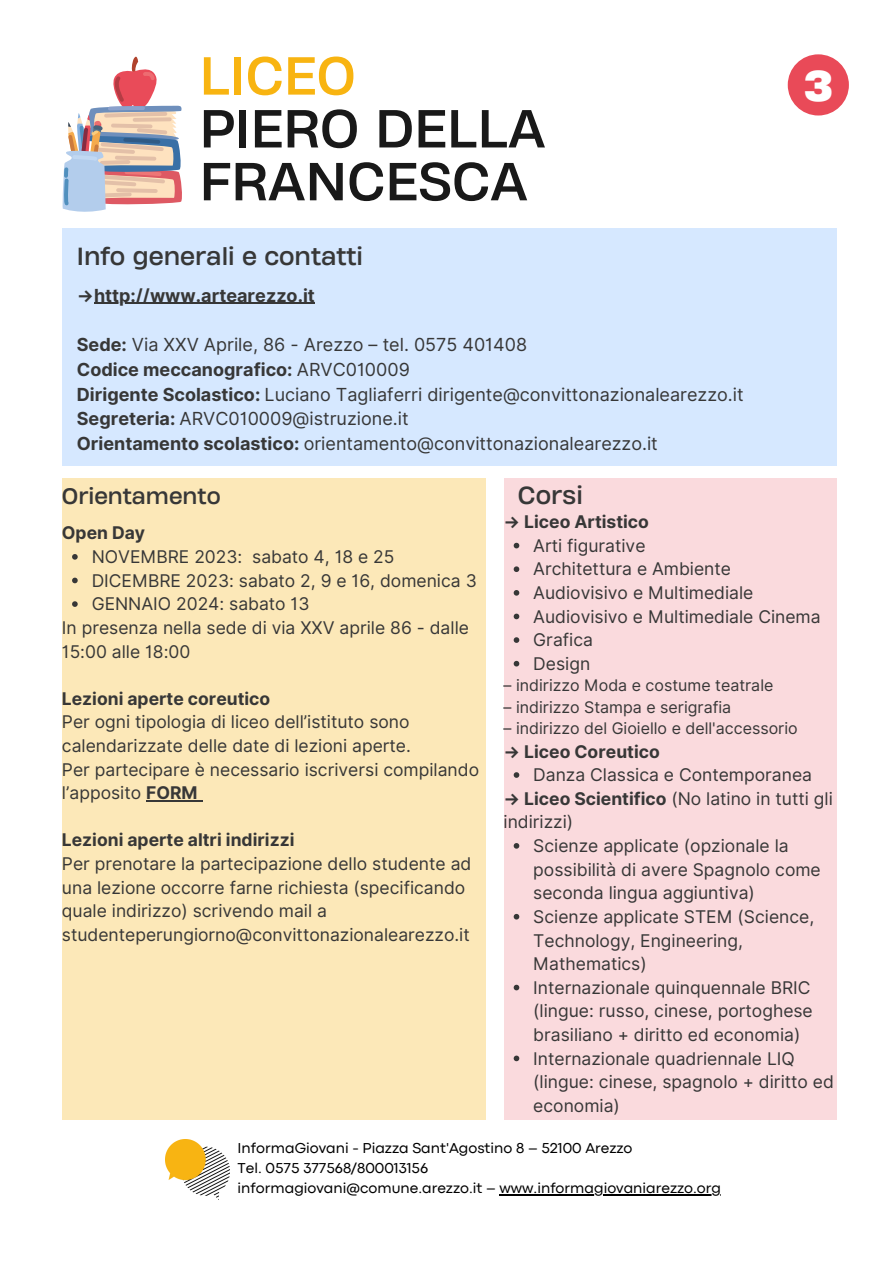
<style>
.page{position:relative;width:893px;height:1264px;background:#fff}
.page>*{position:absolute;margin:0;border:0;box-sizing:border-box;transform-origin:0 0}
.t1{font:50.25px/52.8px "Heading Now 74";color:#191919}
.t2{font:50.25px "Heading Now 74";color:#f8b411}
.t3{font:700 40.5px "Heading Now 76";color:#fff}
.t4{font:23.25px "Heading Now 74";color:#373737}
.t5{font:21.15px "Heading Now 74";color:#373737}
.t6{font:18px "Inter";color:#373737}
.t7{font:700 18px "Inter";color:#373737}
.t8{font:17.55px/23.5px "Inter";color:#373737}
.t9{font:700 17.55px "Inter";color:#373737}
.t10{font:16.05px "Inter";color:#373737}
.t11{font:15px "Codec Pro";color:#000}
.s1{font-weight:700}
.s2{font-weight:400}
</style>
<div class="page">
<div style="left:62px;top:478px;width:423px;height:642px;background:#fce8b8"></div>
<div style="left:503px;top:478px;width:333px;height:642px;background:#fadadd"></div>
<div style="left:62px;top:228px;width:774px;height:238px;background:#d6e8ff"></div>
<img style="left:165px;top:1139px;width:64px;height:59px">
<svg style="left:62px;top:56px;width:120px;height:156px"></svg>
<svg style="left:72px;top:554px;width:6px;height:5px"></svg>
<svg style="left:72px;top:577px;width:6px;height:6px"></svg>
<svg style="left:72px;top:601px;width:6px;height:6px"></svg>
<hr style="left:146px;top:800px;width:52px;height:1px;background:#373737">
<svg style="left:513px;top:543px;width:6px;height:5px"></svg>
<svg style="left:513px;top:566px;width:6px;height:6px"></svg>
<svg style="left:513px;top:590px;width:6px;height:5px"></svg>
<svg style="left:513px;top:613px;width:6px;height:6px"></svg>
<svg style="left:513px;top:637px;width:6px;height:6px"></svg>
<svg style="left:513px;top:661px;width:6px;height:5px"></svg>
<svg style="left:513px;top:772px;width:6px;height:5px"></svg>
<svg style="left:513px;top:843px;width:6px;height:5px"></svg>
<svg style="left:513px;top:913px;width:6px;height:6px"></svg>
<svg style="left:513px;top:984px;width:6px;height:6px"></svg>
<svg style="left:513px;top:1055px;width:6px;height:6px"></svg>
<hr style="left:94px;top:303px;width:221px;height:1px;background:#373737">
<hr style="left:499px;top:1194px;width:222px;height:1px;background:#000">
<div style="left:787px;top:54px;width:61px;height:61px;background:#e94a58;border-radius:50%"></div>
<p class="t2" style="left:199px;top:42px;width:158px">LICEO</p>
<p class="t1" style="left:199px;top:101px;width:347px">PIERO DELLA<br>FRANCESCA</p>
<p class="t4" style="left:77px;top:241px;width:288px">Info generali e contatti</p>
<p class="t7" style="left:77px;top:284px;width:239px">→http://www.artearezzo.it</p>
<p class="t6" style="left:77px;top:334px;width:452px"><span class="s1">Sede:</span> Via XXV Aprile, 86 - Arezzo – tel. 0575 401408</p>
<p class="t7" style="left:77px;top:358px;width:334px">Codice meccanografico: <span class="s2">ARVC010009</span></p>
<p class="t6" style="left:77px;top:383px;width:668px"><span class="s1">Dirigente Scolastico:</span> Luciano Tagliaferri dirigente@convittonazionalearezzo.it</p>
<p class="t6" style="left:77px;top:408px;width:333px"><span class="s1">Segreteria:</span> ARVC010009@istruzione.it</p>
<p class="t6" style="left:77px;top:433px;width:582px"><span class="s1">Orientamento scolastico:</span> orientamento@convittonazionalearezzo.it</p>
<p class="t5" style="left:62px;top:482px;width:160px">Orientamento</p>
<p class="t4" style="left:518px;top:480px;width:66px">Corsi</p>
<p class="t3" style="left:804px;top:58px;width:30px">3</p>
<p class="t9" style="left:62px;top:522px;width:85px">Open Day</p>
<p class="t8" style="left:92px;top:545px;width:304px">NOVEMBRE 2023: sabato 4, 18 e 25</p>
<p class="t8" style="left:92px;top:568px;width:386px">DICEMBRE 2023: sabato 2, 9 e 16, domenica 3</p>
<p class="t8" style="left:92px;top:592px;width:219px">GENNAIO 2024: sabato 13</p>
<p class="t8" style="left:62px;top:615px;width:408px">In presenza nella sede di via XXV aprile 86 - dalle<br>15:00 alle 18:00</p>
<p class="t9" style="left:62px;top:688px;width:210px">Lezioni aperte coreutico</p>
<p class="t8" style="left:62px;top:710px;width:350px">Per ogni tipologia di liceo dell’istituto sono calendarizzate delle date di lezioni aperte.</p>
<p class="t8" style="left:62px;top:757px;width:418px">Per partecipare è necessario iscriversi compilando l’apposito <span class="s1">FORM</span></p>
<p class="t9" style="left:62px;top:829px;width:234px">Lezioni aperte altri indirizzi</p>
<p class="t8" style="left:62px;top:851px;width:411px">Per prenotare la partecipazione dello studente ad una lezione occorre farne richiesta (specificando quale indirizzo) scrivendo mail a studenteperungiorno@convittonazionalearezzo.it</p>
<p class="t9" style="left:503px;top:511px;width:147px">→ Liceo Artistico</p>
<p class="t8" style="left:533px;top:533px;width:114px">Arti figurative</p>
<p class="t8" style="left:533px;top:557px;width:199px">Architettura e Ambiente</p>
<p class="t8" style="left:533px;top:581px;width:221px">Audiovisivo e Multimediale</p>
<p class="t8" style="left:533px;top:604px;width:289px">Audiovisivo e Multimediale Cinema</p>
<p class="t8" style="left:533px;top:628px;width:61px">Grafica</p>
<p class="t8" style="left:533px;top:651px;width:58px">Design</p>
<p class="t10" style="left:503px;top:675px;width:271px">– indirizzo Moda e costume teatrale</p>
<p class="t10" style="left:503px;top:697px;width:229px">– indirizzo Stampa e serigrafia</p>
<p class="t9" style="left:503px;top:740px;width:158px">→ Liceo Coreutico</p>
<p class="t8" style="left:503px;top:786px;width:331px"><span class="s1">→ Liceo Scientifico</span> (No latino in tutti gli indirizzi)</p>
<p class="t10" style="left:503px;top:718px;width:296px">– indirizzo del Gioiello e dell'accessorio</p>
<p class="t8" style="left:533px;top:763px;width:280px">Danza Classica e Contemporanea</p>
<p class="t8" style="left:533px;top:833px;width:289px">Scienze applicate (opzionale la possibilità di avere Spagnolo come seconda lingua aggiuntiva)</p>
<p class="t8" style="left:533px;top:904px;width:282px">Scienze applicate STEM (Science,<br>Technology, Engineering,<br>Mathematics)</p>
<p class="t8" style="left:533px;top:975px;width:281px">Internazionale quinquennale BRIC (lingue: russo, cinese, portoghese brasiliano + diritto ed economia)</p>
<p class="t8" style="left:533px;top:1046px;width:302px">Internazionale quadriennale LIQ (lingue: cinese, spagnolo + diritto ed economia)</p>
<p class="t11" style="left:237px;top:1142px;width:396px">InformaGiovani - Piazza Sant'Agostino 8 – 52100 Arezzo</p>
<p class="t11" style="left:237px;top:1162px;width:192px">Tel. 0575 377568/800013156</p>
<p class="t11" style="left:237px;top:1183px;width:485px">informagiovani@comune.arezzo.it – www.informagiovaniarezzo.org</p>
</div>
